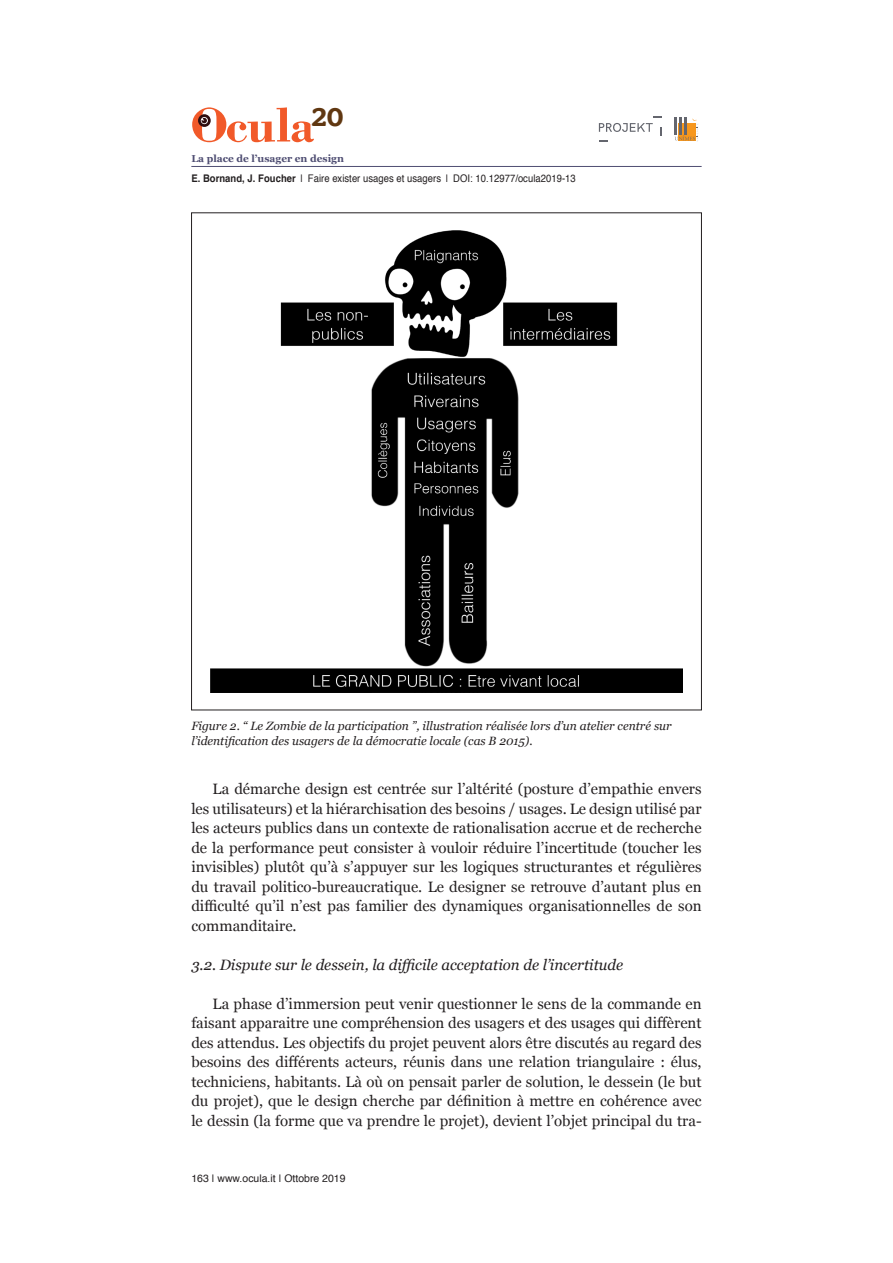
<style>
.page{position:relative;width:893px;height:1263px;background:#fff}
.page>*{position:absolute;margin:0;border:0;box-sizing:border-box;transform-origin:0 0}
.t1{font:700 28.65px "Courier";color:#603711;scale:1.09 1}
.OCULA-txt-FR{font:15px/19.5px "Georgia";color:#231f20;text-align:justify}
.OCULA-h2{font:italic 15px "Georgia";color:#231f20}
.OCULA-dida-FIG{font:italic 12px/14.4px "Georgia";color:#231f20}
.t2{font:10.5px "Helvetica";letter-spacing:.005em;color:#231f20;scale:.9 1}
.t3{font:10.5px "Helvetica";letter-spacing:.005em;color:#231f20}
.t4{font:700 10.05px "Georgia";color:#4e4d72}
.s1{font-weight:700}
</style>
<div class="page">
<hr style="left:191px;top:166px;width:511px;height:1px;background:#4e4d72">
<svg style="left:192px;top:107px;width:122px;height:35px"></svg>
<svg style="left:599px;top:117px;width:62px;height:24px"></svg>
<svg style="left:675px;top:117px;width:23px;height:24px"></svg>
<img style="left:210px;top:230px;width:473px;height:463px">
<h1 class="t1" style="left:310px;top:94px;width:33px">20</h1>
<p class="t4" style="left:191px;top:151px;width:154px">La place de l’usager en design</p>
<p class="t2" style="left:191px;top:170px;width:429px"><span class="s1">E. Bornand, J. Foucher</span> | Faire exister usages et usagers | DOI: 10.12977/ocula2019-13</p>
<p class="OCULA-dida-FIG" style="left:191px;top:718px;width:482px">Figure 2. “ Le Zombie de la participation ”, illustration réalisée lors d’un atelier centré sur l’identification des usagers de la démocratie locale (cas B 2015).</p>
<p class="OCULA-txt-FR" style="left:191px;top:779px;width:512px;text-indent:21px">La démarche design est centrée sur l’altérité (posture d’empathie envers les utilisateurs) et la hiérarchisation des besoins / usages. Le design utilisé par les acteurs publics dans un contexte de rationalisation accrue et de recherche de la performance peut consister à vouloir réduire l’incertitude (toucher les invisibles) plutôt qu’à s’appuyer sur les logiques structurantes et régulières du travail politico-bureaucratique. Le designer se retrouve d’autant plus en difficulté qu’il n’est pas familier des dynamiques organisationnelles de son commanditaire.</p>
<p class="OCULA-h2" style="left:191px;top:954px;width:433px">3.2. Dispute sur le dessein, la difficile acceptation de l’incertitude</p>
<p class="OCULA-txt-FR" style="left:191px;top:993px;width:512px;text-indent:21px">La phase d’immersion peut venir questionner le sens de la commande en faisant apparaitre une compréhension des usagers et des usages qui diffèrent des attendus. Les objectifs du projet peuvent alors être discutés au regard des besoins des différents acteurs, réunis dans une relation triangulaire : élus, techniciens, habitants. Là où on pensait parler de solution, le dessein (le but du projet), que le design cherche par définition à mettre en cohérence avec le dessin (la forme que va prendre le projet), devient l’objet principal du tra-</p>
<p class="t3" style="left:191px;top:1170px;width:156px">163 | www.ocula.it | Ottobre 2019</p>
</div>
